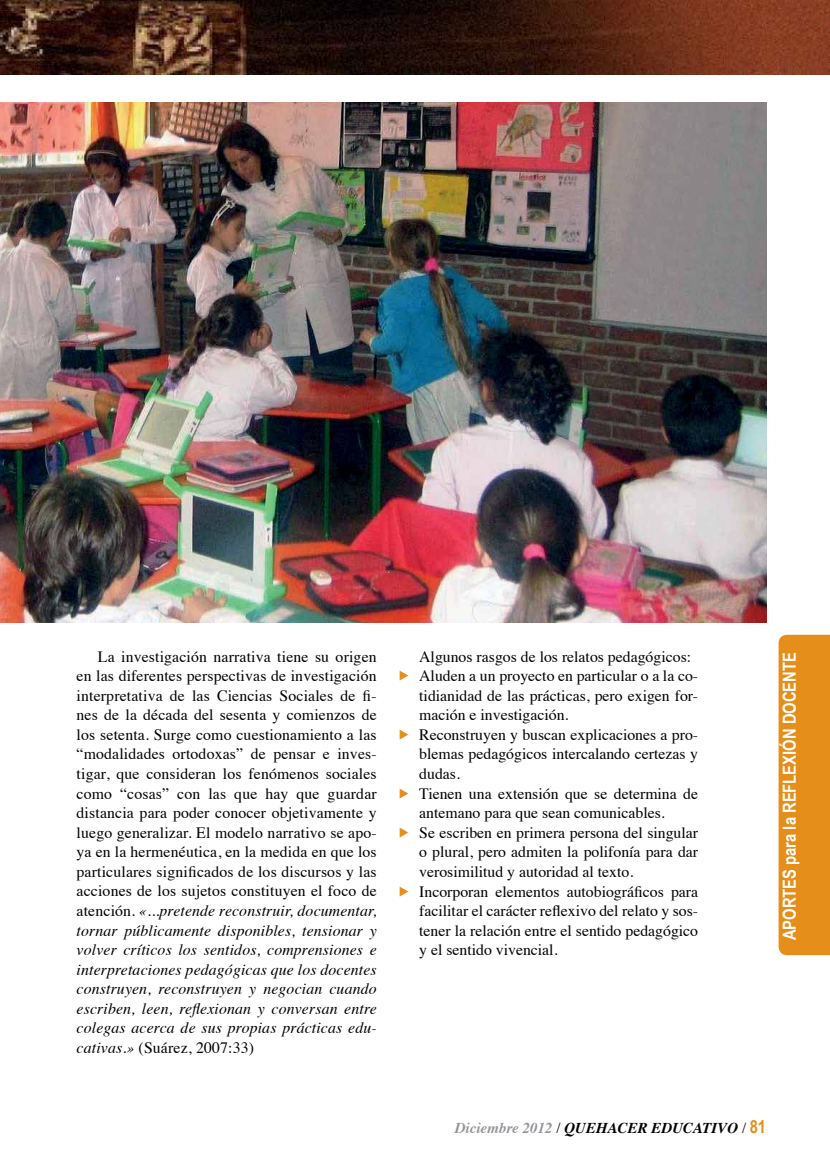
<style>
.page{position:relative;width:830px;height:1170px;background:#fff}
.page>*{position:absolute;margin:0;border:0;box-sizing:border-box;transform-origin:0 0}
.t1{font:700 18px "Arial Narrow";color:#fff}
.t2{font:15.75px/19.5px "Times";color:#000;text-align:justify}
.t3{font:italic 700 15px "Times";color:#000}
.s1{font-style:italic}
.s2{color:#e58e1a}
.s3{color:#939598}
.s4{font-weight:400;font-style:normal}
.s5{font-family:"Arial Narrow";font-style:normal;font-size:18px;color:#e58e1a}
</style>
<div class="page">
<div style="left:778px;top:634px;width:51px;height:321px;background:#e58e1a"></div>
<img style="left:0;top:102px;width:765px;height:520px">
<img style="left:0;top:0;width:829px;height:74px">
<p class="t2" style="left:77px;top:645px;width:301px;text-indent:21px">La investigación narrativa tiene su origen en las diferentes perspectivas de investigación interpretativa de las Ciencias Sociales de fi&shy;nes de la década del sesenta y comienzos de los setenta. Surge como cuestionamiento a las “modalidades ortodoxas” de pensar e inves&shy;tigar, que consideran los fenómenos sociales como “cosas” con las que hay que guardar distancia para poder conocer objetivamente y luego generalizar. El modelo narrativo se apo&shy;ya en la hermenéutica, en la medida en que los particulares significados de los discursos y las acciones de los sujetos constituyen el foco de atención. <span class="s1">«...pretende reconstruir, documentar, tornar públicamente disponibles, tensionar y volver críticos los sentidos, comprensiones e interpretaciones pedagógicas que los docentes construyen, reconstruyen y negocian cuando escriben, leen, reflexionan y conversan entre colegas acerca de sus propias prácticas edu&shy;cativas.»</span> (Suárez, 2007:33)</p>
<p class="t2" style="left:419px;top:645px;width:273px">Algunos rasgos de los relatos pedagógicos:</p>
<p class="t2" style="left:398px;top:664px;width:301px"><span class="s2">▶</span> Aluden a un proyecto en particular o a la co-</p>
<p class="t2" style="left:419px;top:684px;width:280px">tidianidad de las prácticas, pero exigen for-</p>
<p class="t2" style="left:419px;top:704px;width:151px">mación e investigación.</p>
<p class="t2" style="left:398px;top:723px;width:301px"><span class="s2">▶</span> Reconstruyen y buscan explicaciones a pro-</p>
<p class="t2" style="left:419px;top:743px;width:280px">blemas pedagógicos intercalando certezas y</p>
<p class="t2" style="left:419px;top:762px;width:42px">dudas.</p>
<p class="t2" style="left:398px;top:782px;width:301px"><span class="s2">▶</span> Tienen una extensión que se determina de</p>
<p class="t2" style="left:419px;top:801px;width:247px">antemano para que sean comunicables.</p>
<p class="t2" style="left:398px;top:821px;width:301px"><span class="s2">▶</span> Se escriben en primera persona del singular</p>
<p class="t2" style="left:419px;top:840px;width:280px">o plural, pero admiten la polifonía para dar</p>
<p class="t2" style="left:419px;top:860px;width:215px">verosimilitud y autoridad al texto.</p>
<p class="t2" style="left:398px;top:880px;width:301px"><span class="s2">▶</span> Incorporan elementos autobiográficos para</p>
<p class="t2" style="left:419px;top:899px;width:280px">facilitar el carácter reflexivo del relato y sos-</p>
<p class="t2" style="left:419px;top:919px;width:280px">tener la relación entre el sentido pedagógico</p>
<p class="t2" style="left:419px;top:938px;width:140px">y el sentido vivencial.</p>
<p class="t1" style="left:775px;top:940px;width:288px;rotate:-90deg">Aportes para la REFLEXIÓN DOCENTE</p>
<p class="t3" style="left:454px;top:1113px;width:313px"><span class="s3">Diciembre 2012</span> <span class="s4">/</span> QUEHACER EDUCATIVO <span class="s4">/</span> <span class="s5">81</span></p>
</div>
